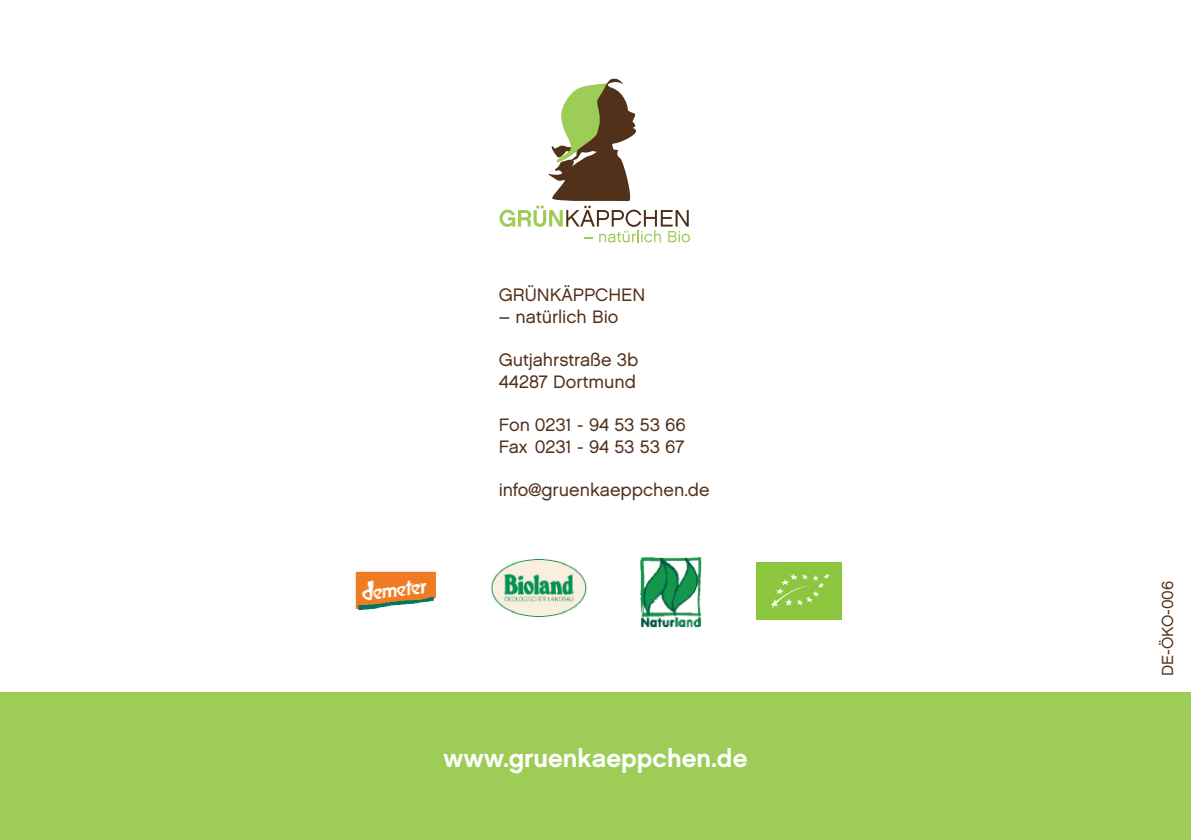
<style>
.page{position:relative;width:1191px;height:840px;background:#fff}
.page>*{position:absolute;margin:0;border:0;box-sizing:border-box;transform-origin:0 0}
.t1{font:25.4px "Chalet New York Nineteen Sixty";color:#fff}
.t2{font:18px/21.6px "Chalet London Nineteen Sixty";color:#52311b}
.t3{font:16px "Chalet London Nineteen Sixty";color:#52311b}
</style>
<div class="page">
<div style="left:0;top:692px;width:1191px;height:147px;background:#9ecd57"></div>
<svg style="left:499px;top:79px;width:191px;height:163px"></svg>
<img style="left:640px;top:557px;width:62px;height:71px">
<img style="left:355px;top:571px;width:80px;height:38px">
<img style="left:489px;top:557px;width:98px;height:61px;border-radius:50%">
<div style="left:756px;top:562px;width:86px;height:57px;background:#8bc63e"></div>
<svg style="left:771px;top:573px;width:59px;height:35px"></svg>
<p class="t2" style="left:499px;top:284px;width:148px">GRÜNKÄPPCHEN</p>
<p class="t2" style="left:499px;top:305px;width:121px">– natürlich Bio</p>
<p class="t2" style="left:499px;top:349px;width:141px">Gutjahrstraße 3b<br>44287 Dortmund</p>
<p class="t2" style="left:499px;top:413px;width:188px">Fon 0231 - 94 53 53 66<br>Fax 0231 - 94 53 53 67</p>
<p class="t2" style="left:499px;top:478px;width:212px">info@gruenkaeppchen.de</p>
<h1 class="t1" style="left:443px;top:741px;width:305px">www.gruenkaeppchen.de</h1>
<p class="t3" style="left:1157px;top:675px;width:97px;rotate:-90deg">DE-ÖKO-006</p>
</div>
